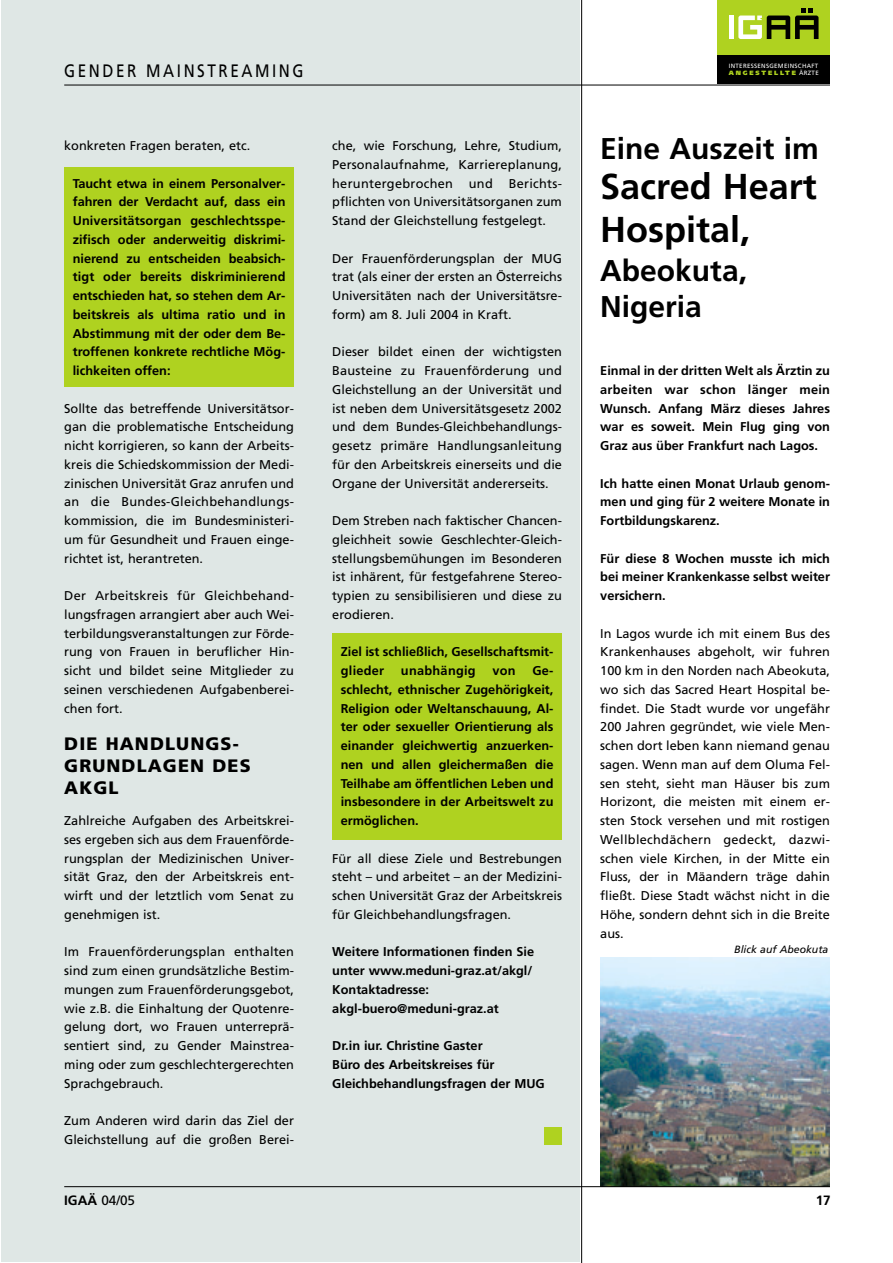
<style>
.page{position:relative;width:893px;height:1263px;background:#fff}
.page>*{position:absolute;margin:0;border:0;box-sizing:border-box;transform-origin:0 0}
.t1{font:700 36px/43.2px "Frutiger";color:#000}
.t2{font:700 30px/36px "Frutiger";color:#000}
.t3{font:900 18px/21.6px "Frutiger";letter-spacing:.06em;color:#000}
.t4{font:18px "Frutiger";letter-spacing:.165em;color:#000;scale:.85 1}
.t5{font:13.5px "Frutiger";color:#000}
.t6{font:700 13.5px "Frutiger";color:#000}
.t7{font:12.75px/18.8px "Frutiger";color:#000;text-align:justify}
.t8{font:700 12.75px/18.8px "Frutiger";color:#000;text-align:justify}
.t9{font:700 12.75px "Frutiger";letter-spacing:.02em;color:#000}
.t10{font:italic 10.5px "Frutiger";color:#000}
.t11{font:6.15px/6.8px "Frutiger";letter-spacing:.05em;color:#fff}
.s1{font-weight:900;color:#afd220}
.s2{font-weight:700}
</style>
<div class="page">
<img style="left:600px;top:958px;width:229px;height:228px">
<div style="left:1px;top:0;width:578px;height:1262px;background:#dfe7e5"></div>
<div style="left:64px;top:167px;width:230px;height:220px;background:#afd220"></div>
<div style="left:332px;top:633px;width:230px;height:207px;background:#afd220"></div>
<hr style="left:64px;top:85px;width:766px;height:1px;background:#000">
<hr style="left:64px;top:1186px;width:766px;height:1px;background:#000">
<div style="left:717px;top:0;width:113px;height:56px;background:#afd220"></div>
<div style="left:717px;top:56px;width:113px;height:28px;background:#000"></div>
<hr style="left:729px;top:16px;width:4px;height:23px;background:#fff">
<svg style="left:738px;top:8px;width:80px;height:31px"></svg>
<div style="left:545px;top:1128px;width:17px;height:17px;background:#afd220"></div>
<hr style="left:581px;top:0;width:1px;height:1262px;background:#000">
<h3 class="t4" style="left:64px;top:64px;width:283px">GENDER MAINSTREAMING</h3>
<p class="t11" style="left:728px;top:63px;width:91px">INTERESSENSGEMEINSCHAFT<br><span class="s1">ANGESTELLTE</span> ÄRZTE</p>
<p class="t7" style="left:64px;top:137px;width:187px">konkreten Fragen beraten, etc.</p>
<p class="t8" style="left:73px;top:175px;width:214px">Taucht etwa in einem Personalver&shy;fahren der Verdacht auf, dass ein Universitätsorgan geschlechtsspe&shy;zifisch oder anderweitig diskrimi&shy;nierend zu entscheiden beabsich&shy;tigt oder bereits diskriminierend entschieden hat, so stehen dem Ar&shy;beitskreis als ultima ratio und in Abstimmung mit der oder dem Be&shy;troffenen konkrete rechtliche Mög&shy;lichkeiten offen:</p>
<p class="t7" style="left:64px;top:400px;width:231px">Sollte das betreffende Universitätsor&shy;gan die problematische Entscheidung nicht korrigieren, so kann der Arbeits&shy;kreis die Schiedskommission der Medi&shy;zinischen Universität Graz anrufen und an die Bundes-Gleichbehandlungs&shy;kommission, die im Bundesministeri&shy;um für Gesundheit und Frauen einge&shy;richtet ist, herantreten.</p>
<p class="t7" style="left:64px;top:587px;width:231px">Der Arbeitskreis für Gleichbehand&shy;lungsfragen arrangiert aber auch Wei&shy;terbildungsveranstaltungen zur Förde&shy;rung von Frauen in beruflicher Hin&shy;sicht und bildet seine Mitglieder zu seinen verschiedenen Aufgabenberei&shy;chen fort.</p>
<h3 class="t3" style="left:64px;top:735px;width:188px">DIE HANDLUNGS-<br>GRUNDLAGEN DES<br>AKGL</h3>
<p class="t7" style="left:64px;top:812px;width:231px">Zahlreiche Aufgaben des Arbeitskrei&shy;ses ergeben sich aus dem Frauenförde&shy;rungsplan der Medizinischen Univer&shy;sität Graz, den der Arbeitskreis ent&shy;wirft und der letztlich vom Senat zu genehmigen ist.</p>
<p class="t7" style="left:64px;top:943px;width:231px">Im Frauenförderungsplan enthalten sind zum einen grundsätzliche Bestim&shy;mungen zum Frauenförderungsgebot, wie z.B. die Einhaltung der Quotenre&shy;gelung dort, wo Frauen unterreprä&shy;sentiert sind, zu Gender Mainstrea&shy;ming oder zum geschlechtergerechten Sprachgebrauch.</p>
<p class="t7" style="left:64px;top:1112px;width:231px">Zum Anderen wird darin das Ziel der<br>Gleichstellung auf die großen Berei-</p>
<p class="t7" style="left:332px;top:137px;width:231px">che, wie Forschung, Lehre, Studium, Personalaufnahme, Karriereplanung, heruntergebrochen und Berichts&shy;pflichten von Universitätsorganen zum Stand der Gleichstellung festgelegt.</p>
<p class="t7" style="left:332px;top:250px;width:231px">Der Frauenförderungsplan der MUG trat (als einer der ersten an Österreichs Universitäten nach der Universitätsre&shy;form) am 8. Juli 2004 in Kraft.</p>
<p class="t7" style="left:332px;top:343px;width:231px">Dieser bildet einen der wichtigsten Bausteine zu Frauenförderung und Gleichstellung an der Universität und ist neben dem Universitätsgesetz 2002 und dem Bundes-Gleichbehandlungs&shy;gesetz primäre Handlungsanleitung für den Arbeitskreis einerseits und die Organe der Universität andererseits.</p>
<p class="t7" style="left:332px;top:512px;width:231px">Dem Streben nach faktischer Chancen&shy;gleichheit sowie Geschlechter-Gleich&shy;stellungsbemühungen im Besonderen ist inhärent, für festgefahrene Stereo&shy;typien zu sensibilisieren und diese zu erodieren.</p>
<p class="t8" style="left:341px;top:643px;width:214px">Ziel ist schließlich, Gesellschaftsmit&shy;glieder</p>
<p class="t9" style="left:401px;top:665px;width:76px">unabhängig</p>
<p class="t8" style="left:492px;top:662px;width:25px">von</p>
<p class="t8" style="left:341px;top:662px;width:214px;text-indent:191px">Ge&shy;schlecht, ethnischer Zugehörigkeit, Religion oder Weltanschauung, Al&shy;ter oder sexueller Orientierung als einander gleichwertig anzuerken&shy;nen und allen gleichermaßen die Teilhabe am öffentlichen Leben und insbesondere in der Arbeitswelt zu ermöglichen.</p>
<p class="t7" style="left:332px;top:850px;width:231px">Für all diese Ziele und Bestrebungen steht – und arbeitet – an der Medizini&shy;schen Universität Graz der Arbeitskreis für Gleichbehandlungsfragen.</p>
<p class="t8" style="left:332px;top:943px;width:203px;text-align:left">Weitere Informationen finden Sie unter www.meduni-graz.at/akgl/<br>Kontaktadresse: akgl-buero@meduni-graz.at</p>
<p class="t8" style="left:332px;top:1037px;width:214px;text-align:left">Dr.in iur. Christine Gaster<br>Büro des Arbeitskreises für<br>Gleichbehandlungsfragen der MUG</p>
<h2 class="t2" style="left:600px;top:132px;width:220px">Eine Auszeit im</h2>
<h1 class="t1" style="left:600px;top:168px;width:218px">Sacred Heart<br>Hospital,</h1>
<h2 class="t2" style="left:600px;top:255px;width:148px">Abeokuta,<br>Nigeria</h2>
<p class="t8" style="left:600px;top:362px;width:231px">Einmal in der dritten Welt als Ärztin zu arbeiten war schon länger mein Wunsch. Anfang März dieses Jahres war es soweit. Mein Flug ging von Graz aus über Frankfurt nach Lagos.</p>
<p class="t8" style="left:600px;top:475px;width:231px">Ich hatte einen Monat Urlaub genom&shy;men und ging für 2 weitere Monate in Fortbildungskarenz.</p>
<p class="t8" style="left:600px;top:550px;width:231px">Für diese 8 Wochen musste ich mich bei meiner Krankenkasse selbst weiter versichern.</p>
<p class="t7" style="left:600px;top:625px;width:231px">In Lagos wurde ich mit einem Bus des Krankenhauses abgeholt, wir fuhren 100 km in den Norden nach Abeokuta, wo sich das Sacred Heart Hospital be&shy;findet. Die Stadt wurde vor ungefähr 200 Jahren gegründet, wie viele Men&shy;schen dort leben kann niemand genau sagen. Wenn man auf dem Oluma Fel&shy;sen steht, sieht man Häuser bis zum Horizont, die meisten mit einem er&shy;sten Stock versehen und mit rostigen Wellblechdächern gedeckt, dazwi&shy;schen viele Kirchen, in der Mitte ein Fluss, der in Mäandern träge dahin fließt. Diese Stadt wächst nicht in die Höhe, sondern dehnt sich in die Breite aus.</p>
<p class="t10" style="left:734px;top:945px;width:95px">Blick auf Abeokuta</p>
<p class="t5" style="left:64px;top:1195px;width:72px"><span class="s2">IGAÄ</span> 04/05</p>
<p class="t6" style="left:815px;top:1195px;width:17px">17</p>
</div>
